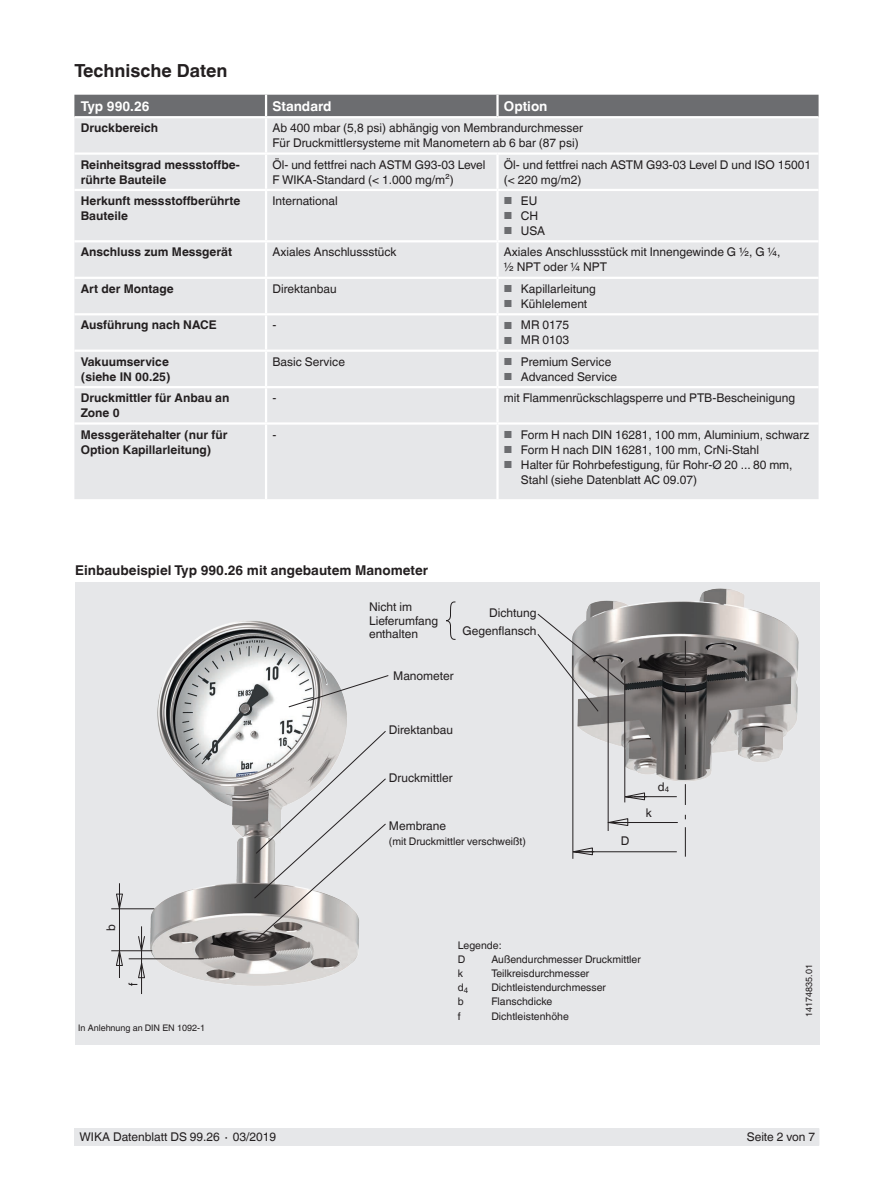
<style>
.page{position:relative;width:893px;height:1188px;background:#fff}
.page>*{position:absolute;margin:0;border:0;box-sizing:border-box;transform-origin:0 0}
.t1{font:700 18px "Helvetica World";color:#231f20}
.t2{font:700 13.5px "Helvetica World";color:#231f20}
.t3{font:700 13.5px "Helvetica World";color:#fff}
.t4{font:12px/15px "Helvetica World";color:#231f20}
.t5{font:700 12px/15px "Helvetica World";color:#231f20}
.t6{font:10.5px/13.5px "Helvetica World";color:#231f20}
.t7{font:9px "Helvetica World";color:#231f20}
.s1{font-size:10.2px;color:#6c6d70}
</style>
<div class="page">
<div style="left:75px;top:1128px;width:744px;height:17px;background:#e6e7e9"></div>
<div style="left:75px;top:583px;width:744px;height:462px;background:#e6e7e9"></div>
<img style="left:117px;top:621px;width:242px;height:365px">
<img style="left:573px;top:588px;width:226px;height:232px">
<div style="left:74px;top:95px;width:745px;height:21px;background:#6c6d70"></div>
<div style="left:74px;top:118px;width:745px;height:381px;background:#e6e7e9"></div>
<hr style="left:265px;top:95px;width:2px;height:21px;background:#fff">
<hr style="left:496px;top:95px;width:3px;height:21px;background:#fff">
<hr style="left:265px;top:118px;width:2px;height:34px;background:#fff">
<hr style="left:265px;top:279px;width:2px;height:34px;background:#fff">
<hr style="left:496px;top:279px;width:3px;height:34px;background:#fff">
<hr style="left:265px;top:315px;width:2px;height:35px;background:#fff">
<hr style="left:496px;top:315px;width:3px;height:35px;background:#fff">
<hr style="left:265px;top:352px;width:2px;height:34px;background:#fff">
<hr style="left:496px;top:352px;width:3px;height:34px;background:#fff">
<hr style="left:265px;top:388px;width:2px;height:34px;background:#fff">
<hr style="left:496px;top:388px;width:3px;height:34px;background:#fff">
<hr style="left:265px;top:425px;width:2px;height:74px;background:#fff">
<hr style="left:496px;top:425px;width:3px;height:74px;background:#fff">
<hr style="left:496px;top:155px;width:3px;height:34px;background:#fff">
<hr style="left:496px;top:191px;width:3px;height:49px;background:#fff">
<hr style="left:496px;top:242px;width:3px;height:35px;background:#fff">
<hr style="left:265px;top:155px;width:2px;height:34px;background:#fff">
<hr style="left:265px;top:191px;width:2px;height:49px;background:#fff">
<hr style="left:265px;top:242px;width:2px;height:35px;background:#fff">
<hr style="left:74px;top:152px;width:192px;height:3px;background:#fff">
<hr style="left:74px;top:189px;width:192px;height:2px;background:#fff">
<hr style="left:266px;top:189px;width:231px;height:2px;background:#fff">
<hr style="left:497px;top:189px;width:322px;height:2px;background:#fff">
<hr style="left:74px;top:240px;width:192px;height:2px;background:#fff">
<hr style="left:266px;top:240px;width:231px;height:2px;background:#fff">
<hr style="left:497px;top:240px;width:322px;height:2px;background:#fff">
<hr style="left:74px;top:277px;width:192px;height:2px;background:#fff">
<hr style="left:266px;top:277px;width:231px;height:2px;background:#fff">
<hr style="left:497px;top:277px;width:322px;height:2px;background:#fff">
<hr style="left:74px;top:313px;width:192px;height:2px;background:#fff">
<hr style="left:266px;top:313px;width:231px;height:2px;background:#fff">
<hr style="left:497px;top:313px;width:322px;height:2px;background:#fff">
<hr style="left:74px;top:350px;width:192px;height:2px;background:#fff">
<hr style="left:266px;top:350px;width:231px;height:2px;background:#fff">
<hr style="left:497px;top:350px;width:322px;height:2px;background:#fff">
<hr style="left:74px;top:386px;width:192px;height:2px;background:#fff">
<hr style="left:266px;top:386px;width:231px;height:2px;background:#fff">
<hr style="left:497px;top:386px;width:322px;height:2px;background:#fff">
<hr style="left:74px;top:422px;width:192px;height:3px;background:#fff">
<hr style="left:266px;top:422px;width:231px;height:3px;background:#fff">
<hr style="left:497px;top:422px;width:322px;height:3px;background:#fff">
<hr style="left:266px;top:152px;width:231px;height:3px;background:#fff">
<hr style="left:497px;top:152px;width:322px;height:3px;background:#fff">
<svg style="left:254px;top:731px;width:132px;height:211px"></svg>
<hr style="left:608px;top:659px;width:1px;height:172px;background:#231f20">
<hr style="left:572px;top:656px;width:1px;height:203px;background:#231f20">
<hr style="left:624px;top:675px;width:1px;height:127px;background:#231f20">
<svg style="left:685px;top:684px;width:1px;height:21px"></svg>
<svg style="left:685px;top:641px;width:1px;height:21px"></svg>
<hr style="left:634px;top:796px;width:43px;height:1px;background:#231f20">
<svg style="left:616px;top:792px;width:31px;height:9px"></svg>
<hr style="left:608px;top:822px;width:70px;height:1px;background:#231f20">
<svg style="left:600px;top:818px;width:30px;height:8px"></svg>
<hr style="left:577px;top:851px;width:100px;height:1px;background:#231f20">
<svg style="left:572px;top:847px;width:23px;height:9px"></svg>
<hr style="left:685px;top:827px;width:1px;height:30px;background:#231f20">
<svg style="left:685px;top:784px;width:1px;height:21px"></svg>
<svg style="left:685px;top:727px;width:1px;height:28px"></svg>
<svg style="left:116px;top:894px;width:7px;height:15px"></svg>
<hr style="left:111px;top:909px;width:43px;height:1px;background:#231f20">
<svg style="left:138px;top:936px;width:7px;height:14px"></svg>
<hr style="left:111px;top:950px;width:41px;height:1px;background:#231f20">
<hr style="left:129px;top:959px;width:75px;height:1px;background:#231f20">
<hr style="left:119px;top:883px;width:1px;height:95px;background:#231f20">
<hr style="left:141px;top:926px;width:1px;height:68px;background:#231f20">
<svg style="left:116px;top:951px;width:7px;height:15px"></svg>
<svg style="left:138px;top:963px;width:7px;height:15px"></svg>
<svg style="left:446px;top:601px;width:10px;height:39px"></svg>
<svg style="left:537px;top:613px;width:91px;height:99px"></svg>
<svg style="left:288px;top:675px;width:101px;height:32px"></svg>
<h1 class="t1" style="left:74px;top:60px;width:155px">Technische Daten</h1>
<p class="t3" style="left:81px;top:98px;width:70px">Typ 990.26</p>
<p class="t3" style="left:272px;top:98px;width:61px">Standard</p>
<p class="t3" style="left:504px;top:98px;width:45px">Option</p>
<p class="t5" style="left:81px;top:121px;width:79px">Druckbereich</p>
<p class="t4" style="left:272px;top:121px;width:312px">Ab 400 mbar (5,8 psi) abhängig von Membrandurchmesser<br>Für Druckmittlersysteme mit Manometern ab 6 bar (87 psi)</p>
<p class="t5" style="left:81px;top:157px;width:160px">Reinheitsgrad messstoffbe&shy;rührte Bauteile</p>
<p class="t4" style="left:272px;top:157px;width:215px">Öl- und fettfrei nach ASTM G93-03 Level<br>F WIKA-Standard (&lt; 1.000 mg/m²)</p>
<p class="t4" style="left:504px;top:157px;width:309px">Öl- und fettfrei nach ASTM G93-03 Level D und ISO 15001 (&lt; 220 mg/m2)</p>
<p class="t5" style="left:81px;top:193px;width:161px">Herkunft messstoffberührte<br>Bauteile</p>
<p class="t4" style="left:272px;top:193px;width:67px">International</p>
<p class="t4" style="left:504px;top:193px;width:35px"><span class="s1">■</span> EU</p>
<p class="t4" style="left:504px;top:208px;width:36px"><span class="s1">■</span> CH</p>
<p class="t4" style="left:504px;top:223px;width:43px"><span class="s1">■</span> USA</p>
<p class="t5" style="left:81px;top:245px;width:153px">Anschluss zum Messgerät</p>
<p class="t4" style="left:272px;top:245px;width:126px">Axiales Anschlussstück</p>
<p class="t4" style="left:504px;top:245px;width:278px">Axiales Anschlussstück mit Innengewinde G 1/2, G 1/4,<br>1/2 NPT oder 1/4 NPT</p>
<p class="t5" style="left:81px;top:281px;width:94px">Art der Montage</p>
<p class="t4" style="left:272px;top:281px;width:66px">Direktanbau</p>
<p class="t4" style="left:504px;top:281px;width:94px"><span class="s1">■</span> Kapillarleitung</p>
<p class="t4" style="left:504px;top:296px;width:85px"><span class="s1">■</span> Kühlelement</p>
<p class="t5" style="left:81px;top:318px;width:137px">Ausführung nach NACE</p>
<p class="t4" style="left:272px;top:318px;width:5px">-</p>
<p class="t4" style="left:504px;top:318px;width:67px"><span class="s1">■</span> MR 0175</p>
<p class="t4" style="left:504px;top:333px;width:67px"><span class="s1">■</span> MR 0103</p>
<p class="t5" style="left:81px;top:354px;width:91px">Vakuumservice (siehe IN 00.25)</p>
<p class="t4" style="left:272px;top:354px;width:74px">Basic Service</p>
<p class="t4" style="left:504px;top:354px;width:109px"><span class="s1">■</span> Premium Service</p>
<p class="t4" style="left:504px;top:369px;width:115px"><span class="s1">■</span> Advanced Service</p>
<p class="t5" style="left:81px;top:391px;width:150px">Druckmittler für Anbau an<br>Zone 0</p>
<p class="t4" style="left:272px;top:391px;width:5px">-</p>
<p class="t4" style="left:504px;top:391px;width:293px">mit Flammenrückschlagsperre und PTB-Bescheinigung</p>
<p class="t5" style="left:81px;top:427px;width:148px">Messgerätehalter (nur für<br>Option Kapillarleitung)</p>
<p class="t4" style="left:272px;top:427px;width:5px">-</p>
<p class="t4" style="left:504px;top:427px;width:307px"><span class="s1">■</span> Form H nach DIN 16281, 100 mm, Aluminium, schwarz</p>
<p class="t4" style="left:504px;top:442px;width:257px"><span class="s1">■</span> Form H nach DIN 16281, 100 mm, CrNi-Stahl</p>
<p class="t4" style="left:521px;top:457px;width:273px;text-indent:-17px"><span class="s1">■</span> Halter für Rohrbefestigung, für Rohr-Ø 20 ... 80 mm,<br>Stahl (siehe Datenblatt AC 09.07)</p>
<p class="t2" style="left:75px;top:563px;width:354px">Einbaubeispiel Typ 990.26 mit angebautem Manometer</p>
<p class="t4" style="left:369px;top:601px;width:71px;line-height:13.5px">Nicht im<br>Lieferumfang enthalten</p>
<p class="t4" style="left:463px;top:604px;width:75px;line-height:18px;text-align:right">Dichtung<br>Gegenflansch</p>
<p class="t4" style="left:393px;top:669px;width:62px">Manometer</p>
<p class="t4" style="left:103px;top:931px;width:8px;rotate:-90deg">b</p>
<p class="t4" style="left:389px;top:723px;width:66px">Direktanbau</p>
<p class="t4" style="left:389px;top:771px;width:65px">Druckmittler</p>
<p class="t4" style="left:389px;top:819px;width:59px">Membrane</p>
<p class="t6" style="left:389px;top:835px;width:139px">(mit Druckmittler verschweißt)</p>
<p class="t4" style="left:621px;top:834px;width:10px">D</p>
<p class="t4" style="left:658px;top:779px;width:13px">d<sub>4</sub></p>
<p class="t4" style="left:646px;top:805px;width:7px">k</p>
<p class="t4" style="left:126px;top:986px;width:5px;rotate:-90deg">f</p>
<p class="t7" style="left:78px;top:1023px;width:128px">In Anlehnung an DIN EN 1092-1</p>
<p class="t6" style="left:458px;top:939px;width:45px">Legende:<br>D</p>
<p class="t6" style="left:491px;top:952px;width:151px">Außendurchmesser Druckmittler</p>
<p class="t6" style="left:458px;top:966px;width:7px">k</p>
<p class="t6" style="left:491px;top:966px;width:99px">Teilkreisdurchmesser</p>
<p class="t6" style="left:458px;top:981px;width:12px">d<sub>4</sub></p>
<p class="t6" style="left:491px;top:981px;width:116px">Dichtleistendurchmesser</p>
<p class="t6" style="left:458px;top:995px;width:7px">b</p>
<p class="t6" style="left:491px;top:995px;width:63px">Flanschdicke</p>
<p class="t6" style="left:458px;top:1009px;width:4px">f</p>
<p class="t6" style="left:491px;top:1009px;width:79px">Dichtleistenhöhe</p>
<p class="t7" style="left:804px;top:1017px;width:54px;rotate:-90deg">14174835.01</p>
<p class="t4" style="left:80px;top:1130px;width:198px">WIKA Datenblatt DS 99.26 ∙ 03/2019</p>
<p class="t4" style="left:747px;top:1130px;width:70px">Seite 2 von 7</p>
</div>
